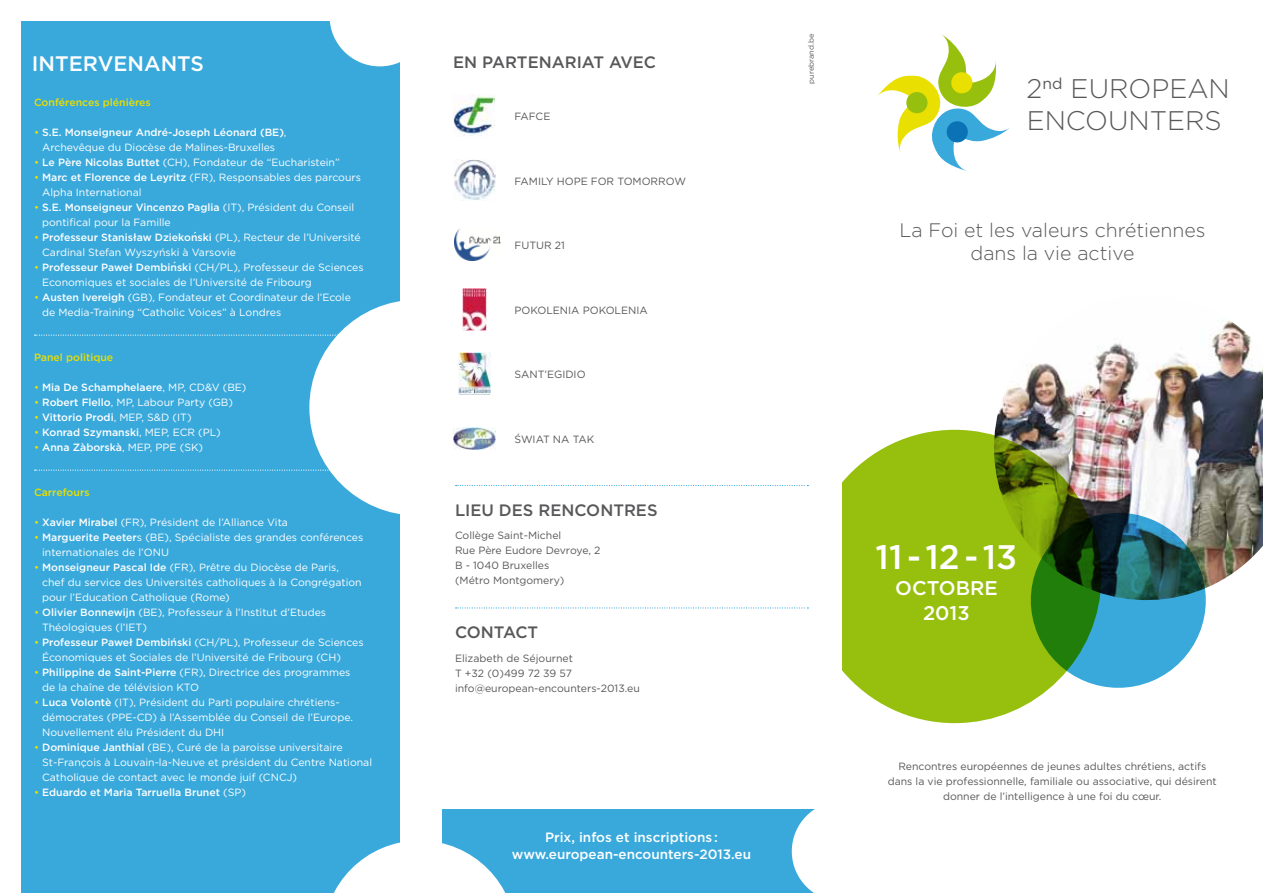
<style>
.page{position:relative;width:1263px;height:893px;background:#fff}
.page>*{position:absolute;margin:0;border:0;box-sizing:border-box;transform-origin:0 0}
.t1{font:500 34.05px "Gotham";color:#fff}
.t2{font:300 26.85px/32.2px "Gotham";color:#58585a}
.t3{font:500 21px "Gotham";color:#fff}
.t4{font:500 19.8px/25.5px "Gotham";color:#fff;text-align:center}
.t5{font:300 19.5px/23.4px "Gotham";color:#58585a;text-align:center}
.t6{font:500 16.5px "Gotham";color:#58585a}
.t7{font:500 13.5px/16.5px "Gotham";color:#fff;text-align:center}
.t8{font:10.5px/15px "Gotham";color:#fff}
.t9{font:10.5px/15px "Gotham";color:#58585a}
.t10{font:500 10.5px "Gotham";color:#fff}
.t11{font:500 10.5px "Gotham";color:#e9df00}
.t12{font:7.5px "Gotham";color:#58585a}
.s1{color:#e9df00}
.s2{font-weight:500}
.s3{font-weight:400;color:#e9df00}
.s4{font-weight:400}
</style>
<div class="page">
<div style="left:21px;top:21px;width:379px;height:872px;background:#39a9dc"></div>
<img style="left:995px;top:320px;width:268px;height:268px">
<svg style="left:1101px;top:511px;width:106px;height:177px;background:#4c90a8"></svg>
<svg style="left:842px;top:430px;width:259px;height:293px;background:#8eb22d"></svg>
<div style="left:442px;top:809px;width:379px;height:84px;background:#39a9dc"></div>
<svg style="left:35px;top:335px;width:302px;height:1px"></svg>
<svg style="left:35px;top:470px;width:294px;height:1px"></svg>
<div style="left:309px;top:300px;width:216px;height:215px;background:#fff;border-radius:50%"></div>
<svg style="left:330px;top:21px;width:70px;height:45px"></svg>
<svg style="left:792px;top:809px;width:29px;height:84px"></svg>
<svg style="left:334px;top:842px;width:172px;height:51px"></svg>
<svg style="left:456px;top:485px;width:352px;height:1px"></svg>
<svg style="left:456px;top:607px;width:352px;height:1px"></svg>
<svg style="left:877px;top:34px;width:133px;height:137px"></svg>
<img style="left:453px;top:94px;width:42px;height:42px">
<img style="left:454px;top:159px;width:41px;height:42px">
<img style="left:454px;top:229px;width:46px;height:31px">
<img style="left:462px;top:288px;width:24px;height:42px">
<img style="left:458px;top:353px;width:33px;height:42px">
<img style="left:453px;top:428px;width:42px;height:21px">
<h3 class="t3" style="left:32px;top:50px;width:174px">INTERVENANTS</h3>
<h3 class="t6" style="left:453px;top:51px;width:41px">En partenariat</h3>
<h3 class="t6" style="left:609px;top:51px;width:13px">avec</h3>
<p class="t11" style="left:34px;top:96px;width:118px">Conférences plénières</p>
<p class="t8" style="left:34px;top:125px;width:254px;text-align:center"><span class="s1">•</span> <span class="s2">S.E. Monseigneur André-Joseph Léonard (BE)</span>,<br>Archevêque du Diocèse de Malines-Bruxelles</p>
<p class="t8" style="left:34px;top:155px;width:307px"><span class="s1">•</span> <span class="s2">Le Père Nicolas Buttet</span> (CH), Fondateur de “Eucharistein”</p>
<p class="t8" style="left:42px;top:170px;width:320px;text-indent:-8px"><span class="s1">•</span> <span class="s2">Marc et Florence de Leyritz</span> (FR), Responsables des parcours<br>Alpha International</p>
<p class="t8" style="left:42px;top:200px;width:314px;text-indent:-8px"><span class="s1">•</span> <span class="s2">S.E. Monseigneur Vincenzo Paglia</span> (IT), Président du Conseil pontifical pour la Famille</p>
<p class="t8" style="left:42px;top:230px;width:320px;text-indent:-8px"><span class="s1">•</span> <span class="s2">Professeur Stanisław Dziekonski</span> (PL), Recteur de l’Université<br>Cardinal Stefan Wyszyński à Varsovie</p>
<p class="t8" style="left:42px;top:260px;width:323px;text-indent:-8px"><span class="s1">•</span> <span class="s2">Professeur Paweł Dembinski</span> (CH/PL), Professeur de Sciences<br>Economiques et sociales de l’Université de Fribourg</p>
<p class="t8" style="left:42px;top:290px;width:310px;text-indent:-8px"><span class="s1">•</span> <span class="s2">Austen Ivereigh</span> (GB), Fondateur et Coordinateur de l’Ecole de Media-Training “Catholic Voices” à Londres</p>
<p class="t11" style="left:34px;top:351px;width:81px">Panel politique</p>
<p class="t10" style="left:34px;top:381px;width:214px"><span class="s3">•</span> Mia De Schamphelaere<span class="s4">, MP, CD&amp;V (BE)</span></p>
<p class="t8" style="left:34px;top:395px;width:201px"><span class="s1">•</span> <span class="s2">Robert Flello</span>, MP, Labour Party (GB)</p>
<p class="t10" style="left:34px;top:411px;width:159px"><span class="s3">•</span> Vittorio Prodi<span class="s4">, MEP, S&amp;D (IT)</span></p>
<p class="t10" style="left:34px;top:426px;width:188px"><span class="s3">•</span> Konrad Szymanski<span class="s4">, MEP, ECR (PL)</span></p>
<p class="t10" style="left:34px;top:441px;width:171px"><span class="s3">•</span> Anna Zàborskà<span class="s4">, MEP, PPE (SK)</span></p>
<p class="t11" style="left:34px;top:486px;width:57px">Carrefours</p>
<p class="t8" style="left:34px;top:515px;width:255px"><span class="s1">•</span> <span class="s2">Xavier Mirabel</span> (FR), Président de l’Alliance Vita</p>
<p class="t8" style="left:42px;top:530px;width:323px;text-indent:-8px"><span class="s1">•</span> <span class="s2">Marguerite Peeter</span>s (BE), Spécialiste des grandes conférences internationales de l’ONU</p>
<p class="t8" style="left:42px;top:560px;width:321px;text-indent:-8px"><span class="s1">•</span> <span class="s2">Monseigneur Pascal Ide</span> (FR), Prêtre du Diocèse de Paris, chef du service des Universités catholiques à la Congrégation pour l’Education Catholique (Rome)</p>
<p class="t8" style="left:42px;top:605px;width:285px;text-indent:-8px"><span class="s1">•</span> <span class="s2">Olivier Bonnewijn</span> (BE), Professeur à l’Institut d’Etudes<br>Théologiques (l’IET)</p>
<p class="t8" style="left:42px;top:635px;width:323px;text-indent:-8px"><span class="s1">•</span> <span class="s2">Professeur Paweł Dembiński</span> (CH/PL), Professeur de Sciences<br>Économiques et Sociales de l’Université de Fribourg (CH)</p>
<p class="t8" style="left:42px;top:665px;width:310px;text-indent:-8px"><span class="s1">•</span> <span class="s2">Philippine de Saint-Pierre</span> (FR), Directrice des programmes de la chaîne de télévision KTO</p>
<p class="t8" style="left:42px;top:695px;width:312px;text-indent:-8px"><span class="s1">•</span> <span class="s2">Luca Volontè</span> (IT), Président du Parti populaire chrétiens&shy;démocrates (PPE-CD) à l’Assemblée du Conseil de l’Europe.<br>Nouvellement élu Président du DHI</p>
<p class="t8" style="left:42px;top:740px;width:331px;text-indent:-8px"><span class="s1">•</span> <span class="s2">Dominique Janthial</span> (BE), Curé de la paroisse universitaire<br>St-François à Louvain-la-Neuve et président du Centre National<br>Catholique de contact avec le monde juif (CNCJ)</p>
<p class="t10" style="left:34px;top:786px;width:213px"><span class="s3">•</span> Eduardo et Maria Tarruella Brunet <span class="s4">(SP)</span></p>
<p class="t9" style="left:514px;top:109px;width:37px">FAFCE</p>
<p class="t9" style="left:514px;top:173px;width:173px">FAMILY HOPE FOR TOMORROW</p>
<p class="t9" style="left:514px;top:238px;width:52px">FUTUR 21</p>
<p class="t9" style="left:514px;top:302px;width:135px">POKOLENIA POKOLENIA</p>
<p class="t9" style="left:514px;top:367px;width:73px">SANT’EGIDIO</p>
<p class="t9" style="left:514px;top:431px;width:81px">ŚWIAT NA TAK</p>
<h3 class="t6" style="left:455px;top:499px;width:204px">LIEU DES RENCONTRES</h3>
<p class="t9" style="left:455px;top:528px;width:147px">Collège Saint-Michel<br>Rue Père Eudore Devroye, 2<br>B - 1040 Bruxelles<br>(Métro Montgomery)</p>
<h3 class="t6" style="left:455px;top:622px;width:85px">CONTACT</h3>
<p class="t9" style="left:455px;top:650px;width:186px">Elizabeth de Séjournet<br>T +32 (0)499 72 39 57 info@european-encounters-2013.eu</p>
<p class="t7" style="left:512px;top:829px;width:241px">Prix, infos et inscriptions : www.european-encounters-2013.eu</p>
<p class="t12" style="left:806px;top:84px;width:51px;rotate:-90deg">purebrand.be</p>
<h2 class="t2" style="left:1027px;top:72px;width:205px">2<sup>nd</sup> EUROPEAN<br>ENCOUNTERS</h2>
<h3 class="t5" style="left:899px;top:218px;width:308px">La Foi et les valeurs chrétiennes dans la vie active</h3>
<h1 class="t1" style="left:876px;top:535px;width:143px">11 - 12 - 13</h1>
<h3 class="t4" style="left:895px;top:575px;width:104px">OCTOBRE<br>2013</h3>
<p class="t9" style="left:888px;top:758px;width:331px;text-align:center">Rencontres européennes de jeunes adultes chrétiens, actifs dans la vie professionnelle, familiale ou associative, qui désirent donner de l’intelligence à une foi du cœur.</p>
</div>
